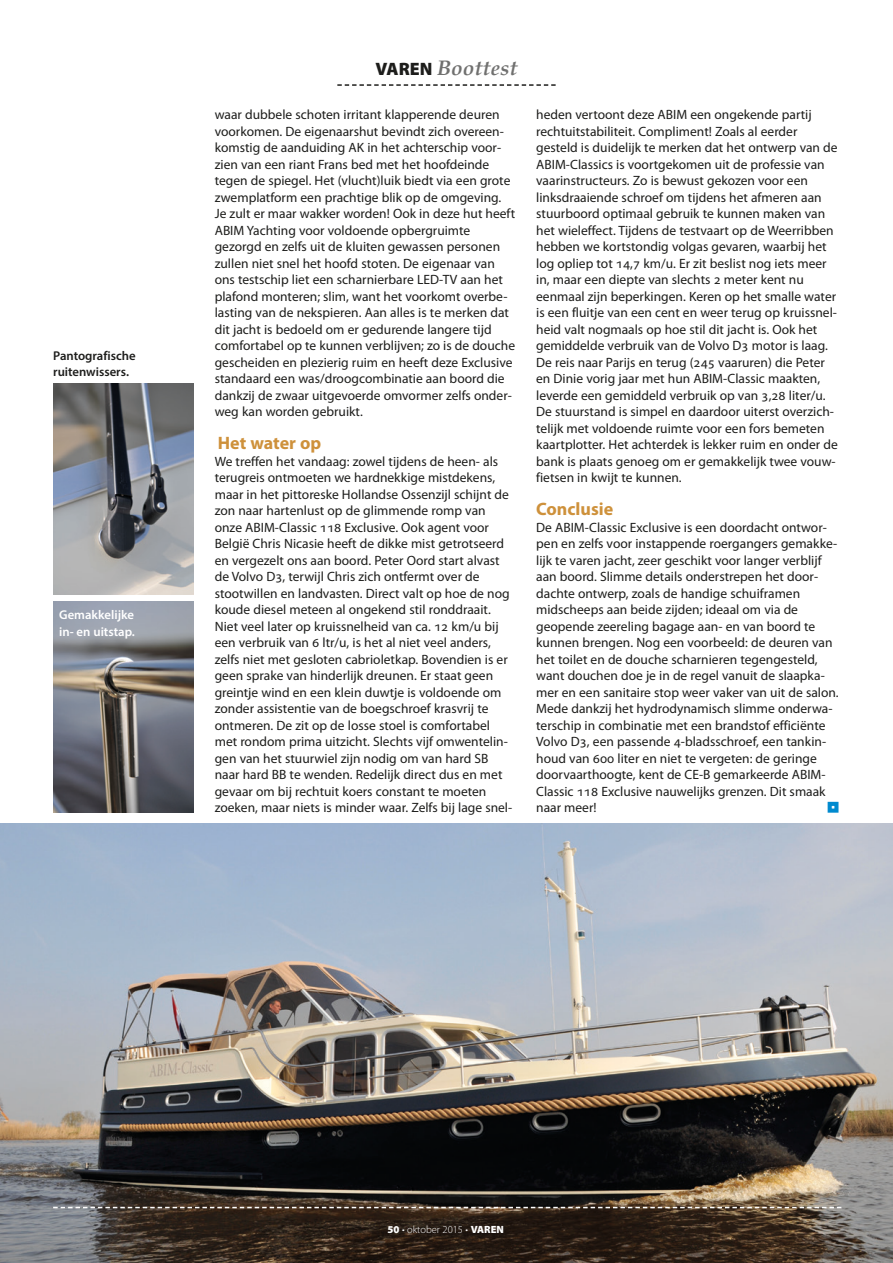
<style>
.page{position:relative;width:893px;height:1263px;background:#fff}
.page>*{position:absolute;margin:0;border:0;box-sizing:border-box;transform-origin:0 0}
.RUBRIEK{font:italic 700 21px "Palatino";color:#70706f}
.BODY{font:700 18px "Myriad Pro";color:#ce913b}
.TUSSENTITEL{font:700 18px "Myriad Pro";color:#ce913b}
.BODY-2{font:13.5px/16.5px "Myriad Pro";color:#1d1d1b}
.BODY-3{font:13.5px "Button Bonus Square Negative";color:#008acf}
.ONDERSCHRIFTEN{font:600 12.75px/16.5px "Myriad Pro";color:#1d1d1b}
.ONDERSCHRIFTEN-2{font:600 12.75px/16.5px "Myriad Pro";color:#fff}
.t1{font:300 10.5px "Myriad Pro";color:#fff}
.s1{font-family:"Myriad Pro";font-weight:900;font-style:normal;font-size:18px;color:#1d1d1b}
.s2{font-weight:900}
</style>
<div class="page">
<img style="left:0;top:824px;width:893px;height:439px">
<svg style="left:337px;top:84px;width:219px;height:2px"></svg>
<svg style="left:53px;top:1207px;width:788px;height:1px"></svg>
<img style="left:53px;top:601px;width:140px;height:211px">
<img style="left:53px;top:383px;width:140px;height:211px">
<p class="ONDERSCHRIFTEN" style="left:53px;top:347px;width:84px">Pantografische ruitenwissers.</p>
<p class="ONDERSCHRIFTEN-2" style="left:59px;top:606px;width:77px">Gemakkelijke in- en uitstap.</p>
<p class="RUBRIEK" style="left:375px;top:50px;width:144px"><span class="s1">VAREN</span> Boottest</p>
<p class="BODY-2" style="left:215px;top:107px;width:302px">waar dubbele schoten irritant klapperende deuren voorkomen. De eigenaarshut bevindt zich overeen&shy;komstig de aanduiding AK in het achterschip voor&shy;zien van een riant Frans bed met het hoofdeinde tegen de spiegel. Het (vlucht)luik biedt via een grote zwemplatform een prachtige blik op de omgeving.<br>Je zult er maar wakker worden! Ook in deze hut heeft ABIM Yachting voor voldoende opbergruimte gezorgd en zelfs uit de kluiten gewassen personen zullen niet snel het hoofd stoten. De eigenaar van ons testschip liet een scharnierbare LED-TV aan het plafond monteren; slim, want het voorkomt overbe&shy;lasting van de nekspieren. Aan alles is te merken dat dit jacht is bedoeld om er gedurende langere tijd comfortabel op te kunnen verblijven; zo is de douche gescheiden en plezierig ruim en heeft deze Exclusive standaard een was/droogcombinatie aan boord die dankzij de zwaar uitgevoerde omvormer zelfs onder&shy;weg kan worden gebruikt.</p>
<p class="BODY" style="left:218px;top:433px;width:105px">Het water op</p>
<p class="BODY-2" style="left:215px;top:453px;width:299px">We treffen het vandaag: zowel tijdens de heen- als terugreis ontmoeten we hardnekkige mistdekens, maar in het pittoreske Hollandse Ossenzijl schijnt de zon naar hartenlust op de glimmende romp van onze ABIM-Classic 118 Exclusive. Ook agent voor België Chris Nicasie heeft de dikke mist getrotseerd en vergezelt ons aan boord. Peter Oord start alvast de Volvo D3, terwijl Chris zich ontfermt over de stootwillen en landvasten. Direct valt op hoe de nog koude diesel meteen al ongekend stil ronddraait.<br>Niet veel later op kruissnelheid van ca. 12 km/u bij een verbruik van 6 ltr/u, is het al niet veel anders, zelfs niet met gesloten cabrioletkap. Bovendien is er geen sprake van hinderlijk dreunen. Er staat geen greintje wind en een klein duwtje is voldoende om zonder assistentie van de boegschroef krasvrij te ontmeren. De zit op de losse stoel is comfortabel met rondom prima uitzicht. Slechts vijf omwentelin&shy;gen van het stuurwiel zijn nodig om van hard SB naar hard BB te wenden. Redelijk direct dus en met gevaar om bij rechtuit koers constant te moeten zoeken, maar niets is minder waar. Zelfs bij lage snel-</p>
<p class="BODY-2" style="left:536px;top:107px;width:303px">heden vertoont deze ABIM een ongekende partij rechtuitstabiliteit. Compliment! Zoals al eerder gesteld is duidelijk te merken dat het ontwerp van de ABIM-Classics is voortgekomen uit de professie van vaarinstructeurs. Zo is bewust gekozen voor een linksdraaiende schroef om tijdens het afmeren aan stuurboord optimaal gebruik te kunnen maken van het wieleffect. Tijdens de testvaart op de Weerribben hebben we kortstondig volgas gevaren, waarbij het log opliep tot 14,7 km/u. Er zit beslist nog iets meer in, maar een diepte van slechts 2 meter kent nu eenmaal zijn beperkingen. Keren op het smalle water is een fluitje van een cent en weer terug op kruissnel&shy;heid valt nogmaals op hoe stil dit jacht is. Ook het gemiddelde verbruik van de Volvo D3 motor is laag.<br>De reis naar Parijs en terug (245 vaaruren) die Peter en Dinie vorig jaar met hun ABIM-Classic maakten, leverde een gemiddeld verbruik op van 3,28 liter/u.<br>De stuurstand is simpel en daardoor uiterst overzich&shy;telijk met voldoende ruimte voor een fors bemeten kaartplotter. Het achterdek is lekker ruim en onder de bank is plaats genoeg om er gemakkelijk twee vouw&shy;fietsen in kwijt te kunnen.</p>
<p class="TUSSENTITEL" style="left:536px;top:499px;width:79px">Conclusie</p>
<p class="BODY-2" style="left:536px;top:519px;width:304px">De ABIM-Classic Exclusive is een doordacht ontwor&shy;pen en zelfs voor instappende roergangers gemakke&shy;lijk te varen jacht, zeer geschikt voor langer verblijf aan boord. Slimme details onderstrepen het door&shy;dachte ontwerp, zoals de handige schuiframen midscheeps aan beide zijden; ideaal om via de geopende zeereling bagage aan- en van boord te kunnen brengen. Nog een voorbeeld: de deuren van het toilet en de douche scharnieren tegengesteld, want douchen doe je in de regel vanuit de slaapka&shy;mer en een sanitaire stop weer vaker van uit de salon.<br>Mede dankzij het hydrodynamisch slimme onderwa&shy;terschip in combinatie met een brandstof efficiënte Volvo D3, een passende 4-bladsschroef, een tankin&shy;houd van 600 liter en niet te vergeten: de geringe doorvaarthoogte, kent de CE-B gemarkeerde ABIM-Classic 118 Exclusive nauwelijks grenzen. Dit smaak naar meer!</p>
<p class="BODY-3" style="left:826px;top:801px;width:15px">z</p>
<p class="t1" style="left:388px;top:1223px;width:118px"><span class="s2">50</span> • oktober 2015 • <span class="s2">VAREN</span></p>
</div>
